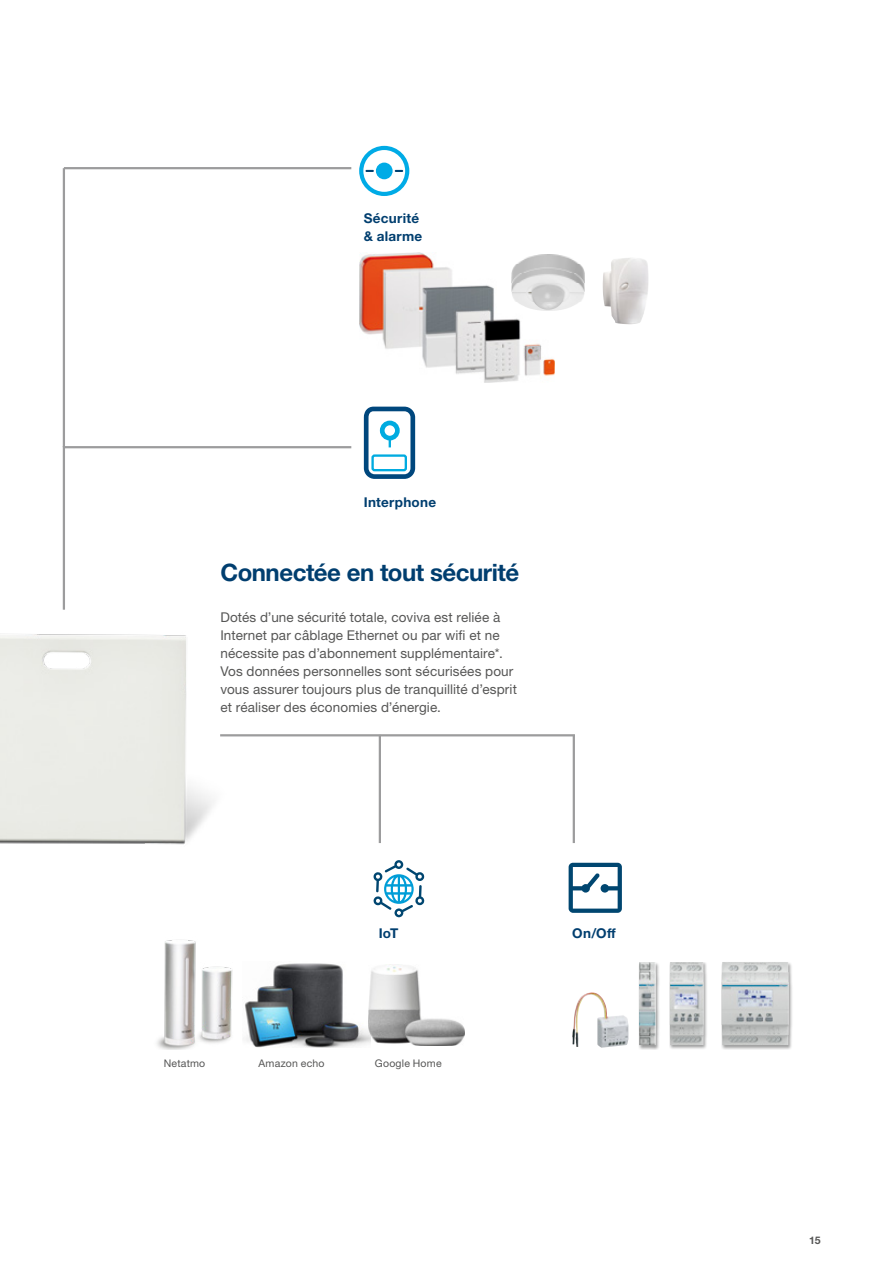
<style>
.page{position:relative;width:893px;height:1263px;background:#fff}
.page>*{position:absolute;margin:0;border:0;box-sizing:border-box;transform-origin:0 0}
.t1{font:700 24px "Helvetica Neue LTW1 G";letter-spacing:-.02em;color:#003e6f}
.t2{font:13.5px/18px "Helvetica Neue LTW1 G";letter-spacing:.01em;color:#565655}
.t3{font:700 13.5px/18px "Helvetica Neue LTW1 G";letter-spacing:.02em;color:#003e6f}
.t4{font:10.5px "Helvetica Neue LTW1 G";letter-spacing:.02em;color:#565655}
.t5{font:700 10.5px "Helvetica Neue LTW1 G";color:#565655}
</style>
<div class="page">
<img style="left:0;top:634px;width:253px;height:211px">
<hr style="left:220px;top:734px;width:355px;height:2px;background:#9c9c9d">
<hr style="left:64px;top:446px;width:287px;height:2px;background:#9c9c9d">
<hr style="left:64px;top:167px;width:287px;height:2px;background:#9c9c9d">
<hr style="left:63px;top:446px;width:2px;height:164px;background:#9c9c9d">
<hr style="left:63px;top:168px;width:2px;height:279px;background:#9c9c9d">
<hr style="left:573px;top:735px;width:2px;height:108px;background:#9c9c9d">
<hr style="left:379px;top:735px;width:2px;height:108px;background:#9c9c9d">
<svg style="left:359px;top:146px;width:50px;height:50px"></svg>
<svg style="left:373px;top:860px;width:52px;height:57px"></svg>
<svg style="left:364px;top:407px;width:51px;height:72px"></svg>
<svg style="left:569px;top:863px;width:53px;height:50px"></svg>
<img style="left:572px;top:992px;width:56px;height:56px">
<img style="left:359px;top:253px;width:196px;height:129px">
<div style="left:669px;top:962px;width:39px;height:88px;background:#000;opacity:.4"></div>
<img style="left:670px;top:962px;width:34px;height:83px">
<div style="left:638px;top:961px;width:22px;height:89px;background:#000;opacity:.4"></div>
<img style="left:639px;top:962px;width:17px;height:83px">
<div style="left:721px;top:961px;width:72px;height:89px;background:#000;opacity:.4"></div>
<img style="left:722px;top:962px;width:67px;height:83px">
<img style="left:245px;top:963px;width:123px;height:84px">
<img style="left:368px;top:964px;width:96px;height:81px">
<img style="left:157px;top:940px;width:76px;height:110px">
<img style="left:511px;top:255px;width:74px;height:56px">
<img style="left:603px;top:258px;width:46px;height:66px">
<p class="t3" style="left:364px;top:209px;width:60px">Sécurité &amp; alarme</p>
<p class="t3" style="left:364px;top:493px;width:74px">Interphone</p>
<h1 class="t1" style="left:220px;top:558px;width:300px">Connectée en tout sécurité</h1>
<p class="t2" style="left:220px;top:608px;width:298px">Dotés d’une sécurité totale, coviva est reliée à Internet par câblage Ethernet ou par wifi et ne nécessite pas d’abonnement supplémentaire*.<br>Vos données personnelles sont sécurisées pour vous assurer toujours plus de tranquillité d’esprit et réaliser des économies d’énergie.</p>
<p class="t3" style="left:379px;top:924px;width:21px">IoT</p>
<p class="t4" style="left:164px;top:1057px;width:43px">Netatmo</p>
<p class="t4" style="left:258px;top:1057px;width:68px">Amazon echo</p>
<p class="t4" style="left:375px;top:1057px;width:68px">Google Home</p>
<p class="t3" style="left:572px;top:924px;width:45px">On/Off</p>
<p class="t5" style="left:809px;top:1233px;width:13px">15</p>
</div>
